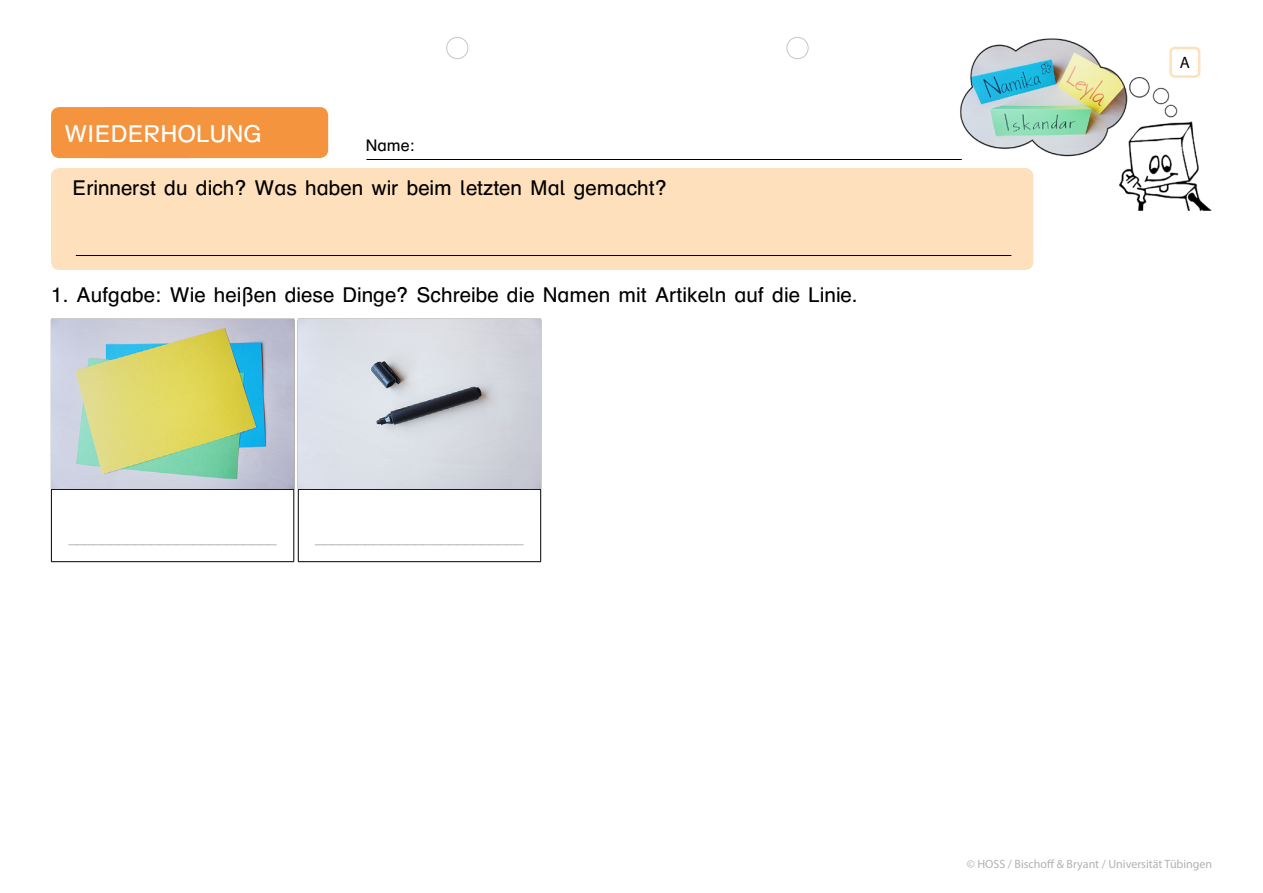
<style>
.page{position:relative;width:1263px;height:893px;background:#fff}
.page>*{position:absolute;margin:0;border:0;box-sizing:border-box;transform-origin:0 0}
.t1{font:24px "Druckschrift BY WOK";color:#fff}
.t2{font:21px "Druckschrift BY WOK";color:#000}
.t3{font:18px "Myriad Pro";color:#b1b2b3}
.t4{font:16.5px "Druckschrift BY WOK";color:#000}
.t5{font:16.5px "Myriad Pro";color:#000}
.t6{font:12px "Myriad Pro";color:#b1b2b3}
</style>
<div class="page">
<img style="left:960px;top:38px;width:252px;height:188px">
<div style="left:51px;top:168px;width:982px;height:102px;background:#fee0bc;border-radius:9px"></div>
<hr style="left:51px;top:319px;width:243px;height:1px;background:#000">
<hr style="left:51px;top:320px;width:1px;height:169px;background:#000">
<hr style="left:293px;top:320px;width:1px;height:169px;background:#000">
<hr style="left:298px;top:319px;width:243px;height:1px;background:#000">
<hr style="left:298px;top:320px;width:1px;height:169px;background:#000">
<hr style="left:540px;top:320px;width:1px;height:169px;background:#000">
<hr style="left:51px;top:489px;width:243px;height:1px;background:#000">
<hr style="left:51px;top:490px;width:1px;height:71px;background:#000">
<hr style="left:293px;top:490px;width:1px;height:71px;background:#000">
<hr style="left:298px;top:489px;width:243px;height:1px;background:#000">
<hr style="left:298px;top:490px;width:1px;height:71px;background:#000">
<hr style="left:540px;top:490px;width:1px;height:71px;background:#000">
<hr style="left:51px;top:561px;width:243px;height:1px;background:#000">
<hr style="left:298px;top:561px;width:243px;height:1px;background:#000">
<img style="left:52px;top:320px;width:241px;height:169px">
<img style="left:299px;top:320px;width:241px;height:169px">
<div style="left:446px;top:37px;width:22px;height:22px;border:1px solid #c5c6c6;border-radius:50%"></div>
<div style="left:786px;top:37px;width:22px;height:22px;border:1px solid #c5c6c6;border-radius:50%"></div>
<hr style="left:76px;top:255px;width:935px;height:1px;background:#000">
<div style="left:51px;top:107px;width:277px;height:51px;background:#f4943e"></div>
<hr style="left:366px;top:159px;width:596px;height:1px;background:#000">
<div style="left:1169px;top:47px;width:31px;height:31px;border:2px solid #fee0bc;border-radius:4px"></div>
<p class="t1" style="left:65px;top:122px;width:199px">WIEDERHOLUNG</p>
<p class="t4" style="left:366px;top:137px;width:51px">Name:</p>
<p class="t2" style="left:72px;top:177px;width:596px">Erinnerst du dich? Was haben wir beim letzten Mal gemacht?</p>
<p class="t2" style="left:51px;top:284px;width:808px">1. Aufgabe: Wie heißen diese Dinge? Schreibe die Namen mit Artikeln auf die Linie.</p>
<p class="t3" style="left:68px;top:526px;width:210px">_________________________</p>
<p class="t3" style="left:315px;top:526px;width:210px">_________________________</p>
<p class="t5" style="left:1180px;top:53px;width:12px">A</p>
<p class="t6" style="left:967px;top:856px;width:247px">© HOSS / Bischoff &amp; Bryant / Universität Tübingen</p>
</div>
